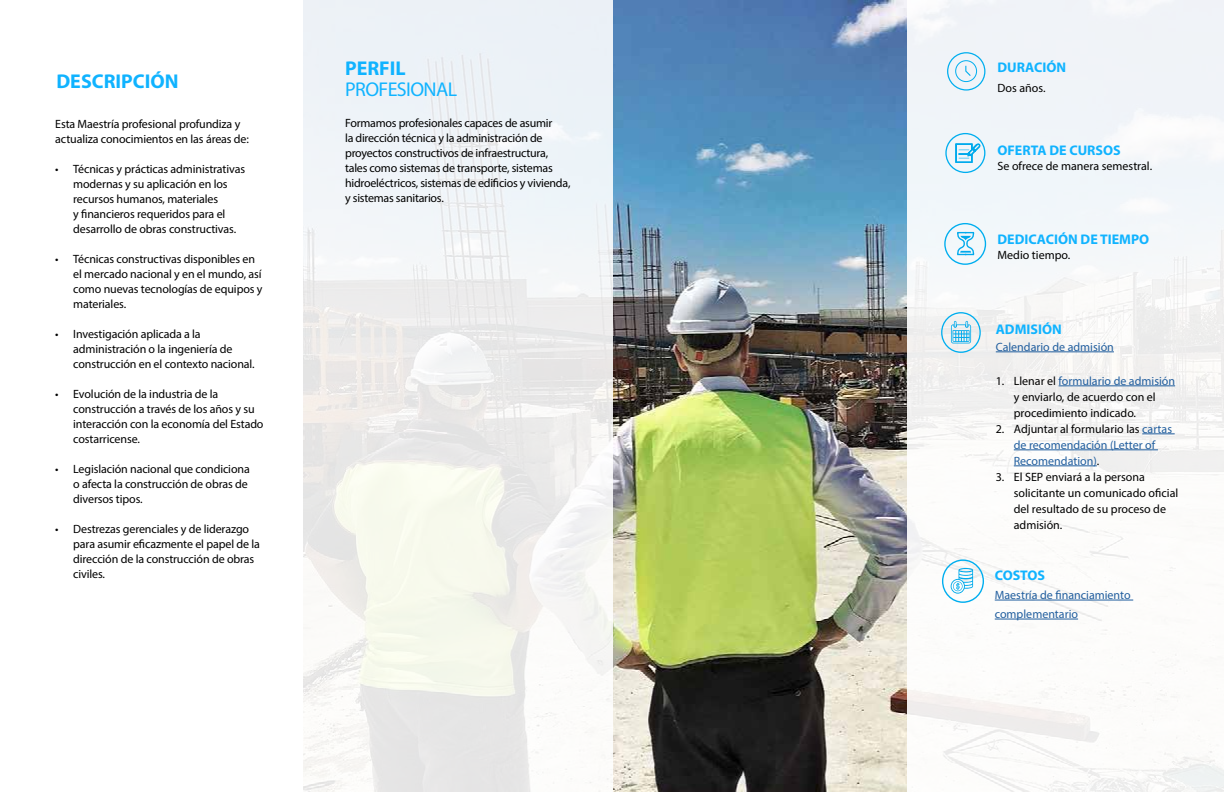
<style>
.page{position:relative;width:1224px;height:792px;background:#fff}
.page>*{position:absolute;margin:0;border:0;box-sizing:border-box;transform-origin:0 0}
.t1{font:700 20px "Myriad Pro";color:#10b3ff}
.t2{font:20px "Myriad Pro";letter-spacing:-.03em;color:#10b3ff}
.t3{font:700 14px "Myriad Pro";color:#10b3ff}
.t4{font:12px/15px "Myriad Pro";letter-spacing:-.01em;color:#000}
.t5{font:12px/16px "Myriad Pro";color:#215e9e}
.s1{color:#215e9e}
.s2{color:#000}
</style>
<div class="page">
<img style="left:613px;top:0;width:294px;height:792px">
<div style="left:907px;top:0;width:317px;height:792px;background:linear-gradient(to right,#f4f7f8,#f7f7f8)"></div>
<svg style="left:303px;top:0;width:310px;height:792px;fill:#eff2f2"></svg>
<div style="left:947px;top:52px;width:38px;height:39px;border:1px solid #00aeef;border-radius:50%"></div>
<div style="left:955px;top:60px;width:22px;height:22px;border:1px solid #00aeef;border-radius:50%"></div>
<svg style="left:965px;top:65px;width:7px;height:12px"></svg>
<hr style="left:996px;top:352px;width:118px;height:1px;background:#215e9e">
<hr style="left:1059px;top:386px;width:116px;height:1px;background:#215e9e">
<hr style="left:1142px;top:434px;width:33px;height:1px;background:#215e9e">
<hr style="left:1014px;top:450px;width:144px;height:1px;background:#215e9e">
<hr style="left:1014px;top:466px;width:83px;height:1px;background:#215e9e">
<hr style="left:995px;top:600px;width:138px;height:1px;background:#215e9e">
<hr style="left:995px;top:619px;width:83px;height:1px;background:#215e9e">
<div style="left:941px;top:312px;width:40px;height:41px;border:1px solid #00aeef;border-radius:50%"></div>
<svg style="left:951px;top:321px;width:20px;height:22px"></svg>
<div style="left:942px;top:559px;width:42px;height:44px;border:1px solid #00aeef;border-radius:50%"></div>
<svg style="left:951px;top:568px;width:22px;height:26px"></svg>
<div style="left:945px;top:133px;width:40px;height:40px;border:1px solid #00aeef;border-radius:50%"></div>
<svg style="left:955px;top:143px;width:25px;height:20px"></svg>
<div style="left:944px;top:223px;width:42px;height:42px;border:1px solid #00aeef;border-radius:50%"></div>
<svg style="left:956px;top:231px;width:19px;height:25px"></svg>
<h1 class="t1" style="left:56px;top:68px;width:124px">DESCRIPCIÓN</h1>
<p class="t4" style="left:55px;top:116px;width:195px">Esta Maestría profesional profundiza y actualiza conocimientos en las áreas de:</p>
<p class="t4" style="left:73px;top:161px;width:173px;text-indent:-18px">• Técnicas y prácticas administrativas modernas y su aplicación en los recursos humanos, materiales<br>y financieros requeridos para el desarrollo de obras constructivas.</p>
<p class="t4" style="left:73px;top:251px;width:191px;text-indent:-18px">• Técnicas constructivas disponibles en el mercado nacional y en el mundo, así como nuevas tecnologías de equipos y materiales.</p>
<p class="t4" style="left:73px;top:326px;width:183px;text-indent:-18px">• Investigación aplicada a la administración o la ingeniería de construcción en el contexto nacional.</p>
<p class="t4" style="left:73px;top:386px;width:192px;text-indent:-18px">• Evolución de la industria de la construcción a través de los años y su interacción con la economía del Estado costarricense.</p>
<p class="t4" style="left:73px;top:461px;width:178px;text-indent:-18px">• Legislación nacional que condiciona o afecta la construcción de obras de diversos tipos.</p>
<p class="t4" style="left:73px;top:521px;width:188px;text-indent:-18px">• Destrezas gerenciales y de liderazgo para asumir eficazmente el papel de la dirección de la construcción de obras civiles.</p>
<h1 class="t1" style="left:345px;top:55px;width:62px">PERFIL</h1>
<h1 class="t2" style="left:345px;top:77px;width:114px">PROFESIONAL</h1>
<p class="t4" style="left:345px;top:115px;width:227px">Formamos profesionales capaces de asumir<br>la dirección técnica y la administración de proyectos constructivos de infraestructura, tales como sistemas de transporte, sistemas hidroeléctricos, sistemas de edificios y vivienda, y sistemas sanitarios.</p>
<p class="t3" style="left:998px;top:58px;width:70px">DURACIÓN</p>
<p class="t4" style="left:998px;top:80px;width:50px">Dos años.</p>
<p class="t3" style="left:998px;top:141px;width:125px">OFERTA DE CURSOS</p>
<p class="t4" style="left:998px;top:158px;width:156px">Se ofrece de manera semestral.</p>
<p class="t3" style="left:998px;top:230px;width:153px">DEDICACIÓN DE TIEMPO</p>
<p class="t4" style="left:998px;top:247px;width:74px">Medio tiempo.</p>
<p class="t3" style="left:996px;top:320px;width:68px">ADMISIÓN</p>
<p class="t5" style="left:996px;top:338px;width:120px">Calendario de admisión</p>
<p class="t4" style="left:1014px;top:372px;width:163px;line-height:16px;text-indent:-18px">1. Llenar el <span class="s1">formulario de admisión </span>y enviarlo, de acuerdo con el procedimiento indicado.</p>
<p class="t5" style="left:1014px;top:420px;width:160px;text-indent:-18px"><span class="s2">2. Adjuntar al formulario las</span> cartas de recomendación (Letter of<br>Recomendation)<span class="s2">.</span></p>
<p class="t4" style="left:1014px;top:468px;width:166px;line-height:16px;text-indent:-18px">3. El SEP enviará a la persona solicitante un comunicado oficial del resultado de su proceso de admisión.</p>
<p class="t3" style="left:995px;top:566px;width:52px">COSTOS</p>
<p class="t5" style="left:995px;top:585px;width:137px;line-height:19px">Maestría de financiamiento complementario</p>
</div>
